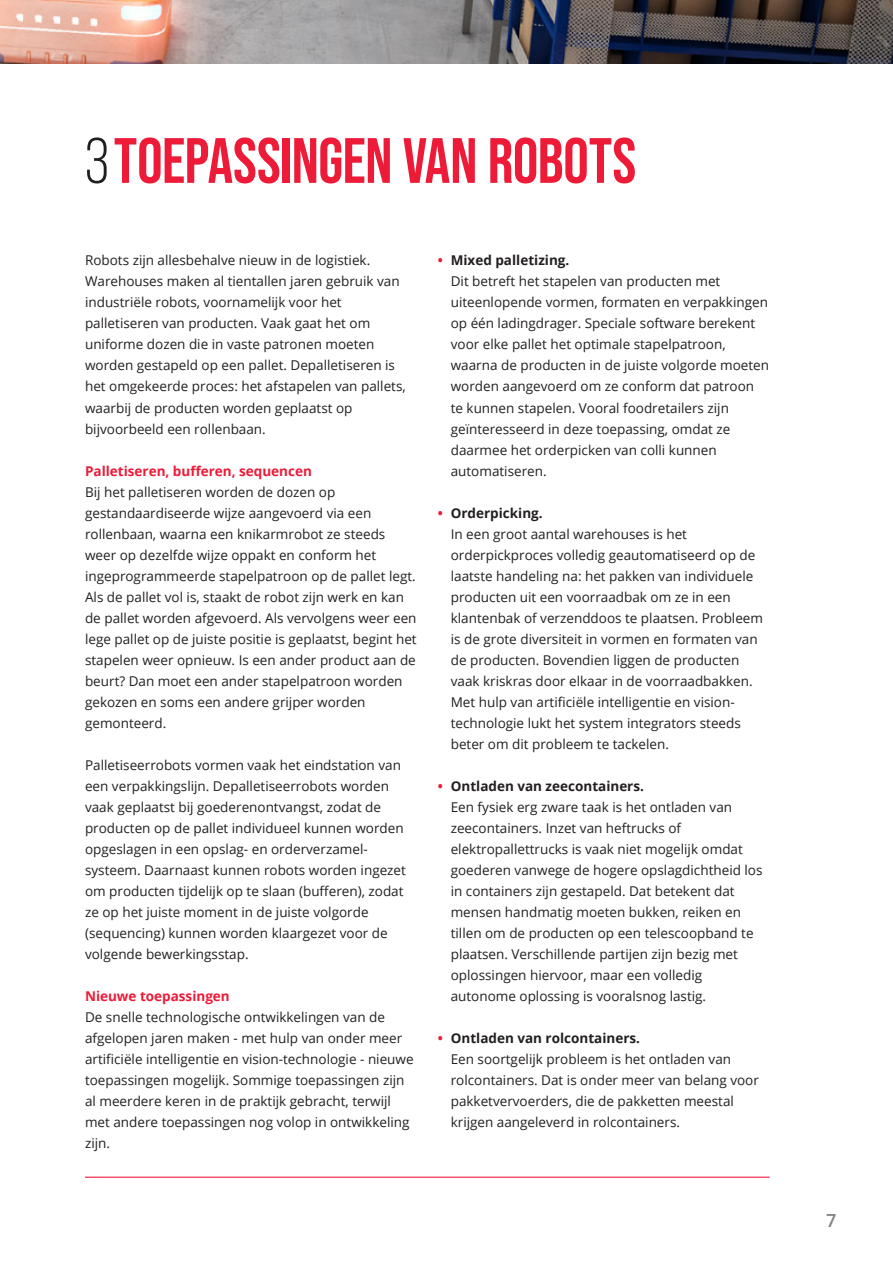
<style>
.page{position:relative;width:893px;height:1263px;background:#fff}
.page>*{position:absolute;margin:0;border:0;box-sizing:border-box;transform-origin:0 0}
.t1{font:700 63.9px "Bebas Neue Pro";letter-spacing:-.005em;color:#ed1a38}
.t2{font:600 18px "Open Sans";color:#808285}
.t3{font:13.5px/21px "Open Sans";color:#231f20}
.t4{font:700 13.5px "Open Sans";color:#ed1a38}
.s1{font-weight:400;color:#231f20}
.s2{font-weight:700;color:#ed1a38}
.s3{font-weight:700}
</style>
<div class="page">
<hr style="left:85px;top:1176px;width:685px;height:2px;background:#ed1a38">
<img style="left:0;top:0;width:893px;height:64px">
<p class="t1" style="left:85px;top:124px;width:553px"><span class="s1">3</span>TOEPASSINGEN VAN ROBOTS</p>
<p class="t3" style="left:85px;top:250px;width:322px">Robots zijn allesbehalve nieuw in de logistiek.<br>Warehouses maken al tientallen jaren gebruik van industriële robots, voornamelijk voor het palletiseren van producten. Vaak gaat het om uniforme dozen die in vaste patronen moeten worden gestapeld op een pallet. Depalletiseren is het omgekeerde proces: het afstapelen van pallets, waarbij de producten worden geplaatst op bijvoorbeeld een rollenbaan.</p>
<p class="t4" style="left:85px;top:461px;width:228px">Palletiseren, bufferen, sequencen</p>
<p class="t3" style="left:85px;top:481px;width:333px">Bij het palletiseren worden de dozen op gestandaardiseerde wijze aangevoerd via een rollenbaan, waarna een knikarmrobot ze steeds weer op dezelfde wijze oppakt en conform het ingeprogrammeerde stapelpatroon op de pallet legt.<br>Als de pallet vol is, staakt de robot zijn werk en kan de pallet worden afgevoerd. Als vervolgens weer een lege pallet op de juiste positie is geplaatst, begint het stapelen weer opnieuw. Is een ander product aan de beurt? Dan moet een ander stapelpatroon worden gekozen en soms een andere grijper worden gemonteerd.</p>
<p class="t3" style="left:85px;top:754px;width:322px">Palletiseerrobots vormen vaak het eindstation van een verpakkingslijn. Depalletiseerrobots worden vaak geplaatst bij goederenontvangst, zodat de producten op de pallet individueel kunnen worden opgeslagen in een opslag- en orderverzamel&shy;systeem. Daarnaast kunnen robots worden ingezet om producten tijdelijk op te slaan (bufferen), zodat ze op het juiste moment in de juiste volgorde (sequencing) kunnen worden klaargezet voor de volgende bewerkingsstap.</p>
<p class="t4" style="left:85px;top:986px;width:146px">Nieuwe toepassingen</p>
<p class="t3" style="left:85px;top:1006px;width:330px">De snelle technologische ontwikkelingen van de afgelopen jaren maken - met hulp van onder meer artificiële intelligentie en vision-technologie - nieuwe toepassingen mogelijk. Sommige toepassingen zijn al meerdere keren in de praktijk gebracht, terwijl met andere toepassingen nog volop in ontwikkeling zijn.</p>
<p class="t3" style="left:451px;top:250px;width:320px;text-indent:-13px"><span class="s2">•</span> <span class="s3">Mixed palletizing.<br></span>Dit betreft het stapelen van producten met uiteenlopende vormen, formaten en verpakkingen op één ladingdrager. Speciale software berekent voor elke pallet het optimale stapelpatroon, waarna de producten in de juiste volgorde moeten worden aangevoerd om ze conform dat patroon te kunnen stapelen. Vooral foodretailers zijn geïnteresseerd in deze toepassing, omdat ze daarmee het orderpicken van colli kunnen automatiseren.</p>
<p class="t3" style="left:451px;top:502px;width:314px;text-indent:-13px"><span class="s2">•</span> <span class="s3">Orderpicking.<br></span>In een groot aantal warehouses is het orderpickproces volledig geautomatiseerd op de laatste handeling na: het pakken van individuele producten uit een voorraadbak om ze in een klantenbak of verzenddoos te plaatsen. Probleem is de grote diversiteit in vormen en formaten van de producten. Bovendien liggen de producten vaak kriskras door elkaar in de voorraadbakken.<br>Met hulp van artificiële intelligentie en vision&shy;technologie lukt het system integrators steeds beter om dit probleem te tackelen.</p>
<p class="t3" style="left:451px;top:775px;width:313px;text-indent:-13px"><span class="s2">•</span> <span class="s3">Ontladen van zeecontainers.<br></span>Een fysiek erg zware taak is het ontladen van zeecontainers. Inzet van heftrucks of elektropallettrucks is vaak niet mogelijk omdat goederen vanwege de hogere opslagdichtheid los in containers zijn gestapeld. Dat betekent dat mensen handmatig moeten bukken, reiken en tillen om de producten op een telescoopband te plaatsen. Verschillende partijen zijn bezig met oplossingen hiervoor, maar een volledig autonome oplossing is vooralsnog lastig.</p>
<p class="t3" style="left:451px;top:1027px;width:310px;text-indent:-13px"><span class="s2">•</span> <span class="s3">Ontladen van rolcontainers.<br></span>Een soortgelijk probleem is het ontladen van rolcontainers. Dat is onder meer van belang voor pakketvervoerders, die de pakketten meestal krijgen aangeleverd in rolcontainers.</p>
<h2 class="t2" style="left:826px;top:1208px;width:12px">7</h2>
</div>
